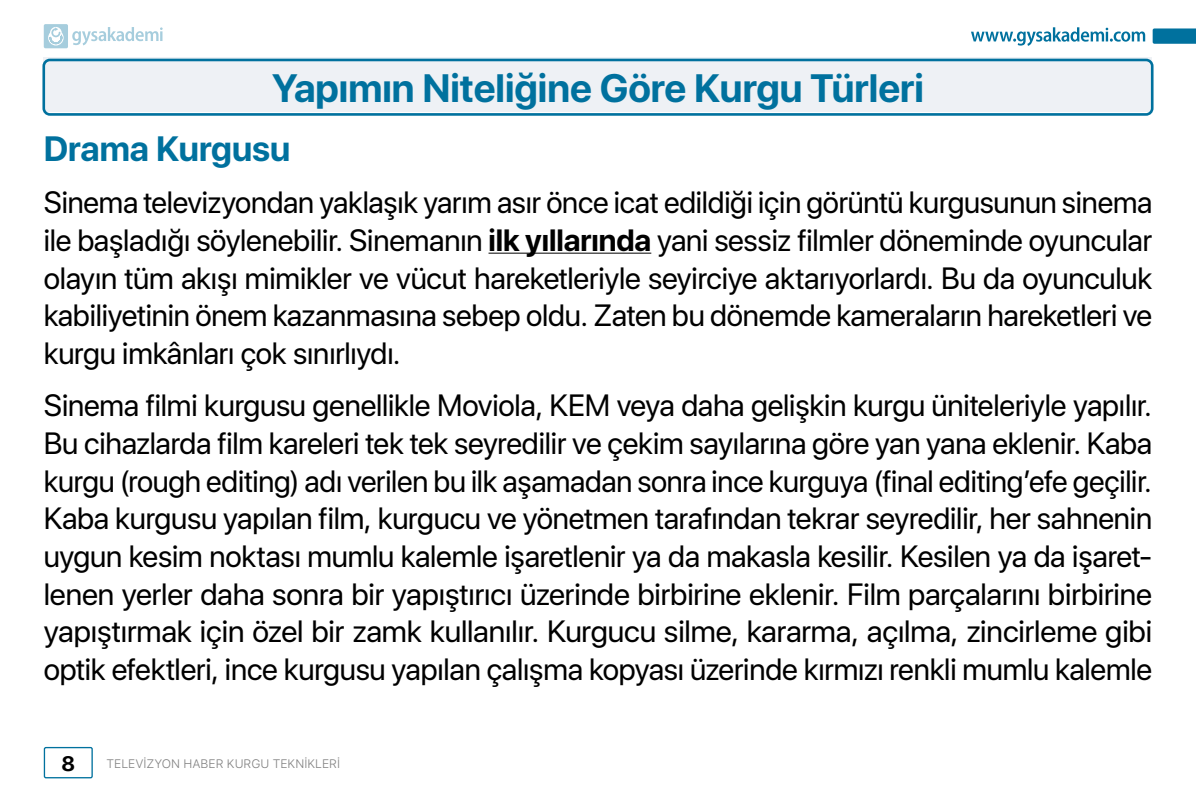
<style>
.page{position:relative;width:1196px;height:794px;background:#fff}
.page>*{position:absolute;margin:0;border:0;box-sizing:border-box;transform-origin:0 0}
.t1{font:700 39.38px "SF Pro Display";color:#00719e}
.t2{font:700 35px "SF Pro Display";color:#00719e}
.t3{font:30.62px/37.6px "SF Pro Display";letter-spacing:-.01em;color:#000;text-align:justify}
.t4{font:700 20.82px "SF Pro Display";color:#000}
.t5{font:300 12.25px "SF Pro Text";color:#808080}
.s1{font-weight:700}
</style>
<div class="page">
<div style="left:44px;top:57px;width:1108px;height:55px;background:#eef1f5"></div>
<div style="left:42px;top:59px;width:1111px;height:57px;border:3px solid #00719e;border-radius:6px"></div>
<hr style="left:488px;top:253px;width:163px;height:1px;background:#000">
<div style="left:44px;top:747px;width:49px;height:31px;border:1px solid #00719e;border-radius:2px"></div>
<svg style="left:971px;top:27px;width:173px;height:19px"></svg>
<svg style="left:1152px;top:28px;width:43px;height:16px"></svg>
<svg style="left:44px;top:24px;width:119px;height:24px"></svg>
<p class="t1" style="left:272px;top:66px;width:653px">Yapımın Niteliğine Göre Kurgu Türleri</p>
<p class="t2" style="left:44px;top:128px;width:248px">Drama Kurgusu</p>
<p class="t3" style="left:44px;top:184px;width:1109px">Sinema televizyondan yaklaşık yarım asır önce icat edildiği için görüntü kurgusunun sinema ile başladığı söylenebilir. Sinemanın <span class="s1">ilk yıllarında</span> yani sessiz filmler döneminde oyuncular olayın tüm akışı mimikler ve vücut hareketleriyle seyirciye aktarıyorlardı. Bu da oyunculuk kabiliyetinin önem kazanmasına sebep oldu. Zaten bu dönemde kameraların hareketleri ve kurgu imkânları çok sınırlıydı.</p>
<p class="t3" style="left:44px;top:387px;width:1109px">Sinema filmi kurgusu genellikle Moviola, KEM veya daha gelişkin kurgu üniteleriyle yapılır.<br>Bu cihazlarda film kareleri tek tek seyredilir ve çekim sayılarına göre yan yana eklenir. Kaba kurgu (rough editing) adı verilen bu ilk aşamadan sonra ince kurguya (final editing’efe geçilir.<br>Kaba kurgusu yapılan film, kurgucu ve yönetmen tarafından tekrar seyredilir, her sahnenin uygun kesim noktası mumlu kalemle işaretlenir ya da makasla kesilir. Kesilen ya da işaret&shy;lenen yerler daha sonra bir yapıştırıcı üzerinde birbirine eklenir. Film parçalarını birbirine yapıştırmak için özel bir zamk kullanılır. Kurgucu silme, kararma, açılma, zincirleme gibi optik efektleri, ince kurgusu yapılan çalışma kopyası üzerinde kırmızı renkli mumlu kalemle</p>
<p class="t4" style="left:61px;top:751px;width:15px">8</p>
<p class="t5" style="left:106px;top:755px;width:235px">TELEVİZYON HABER KURGU TEKNİKLERİ</p>
</div>
